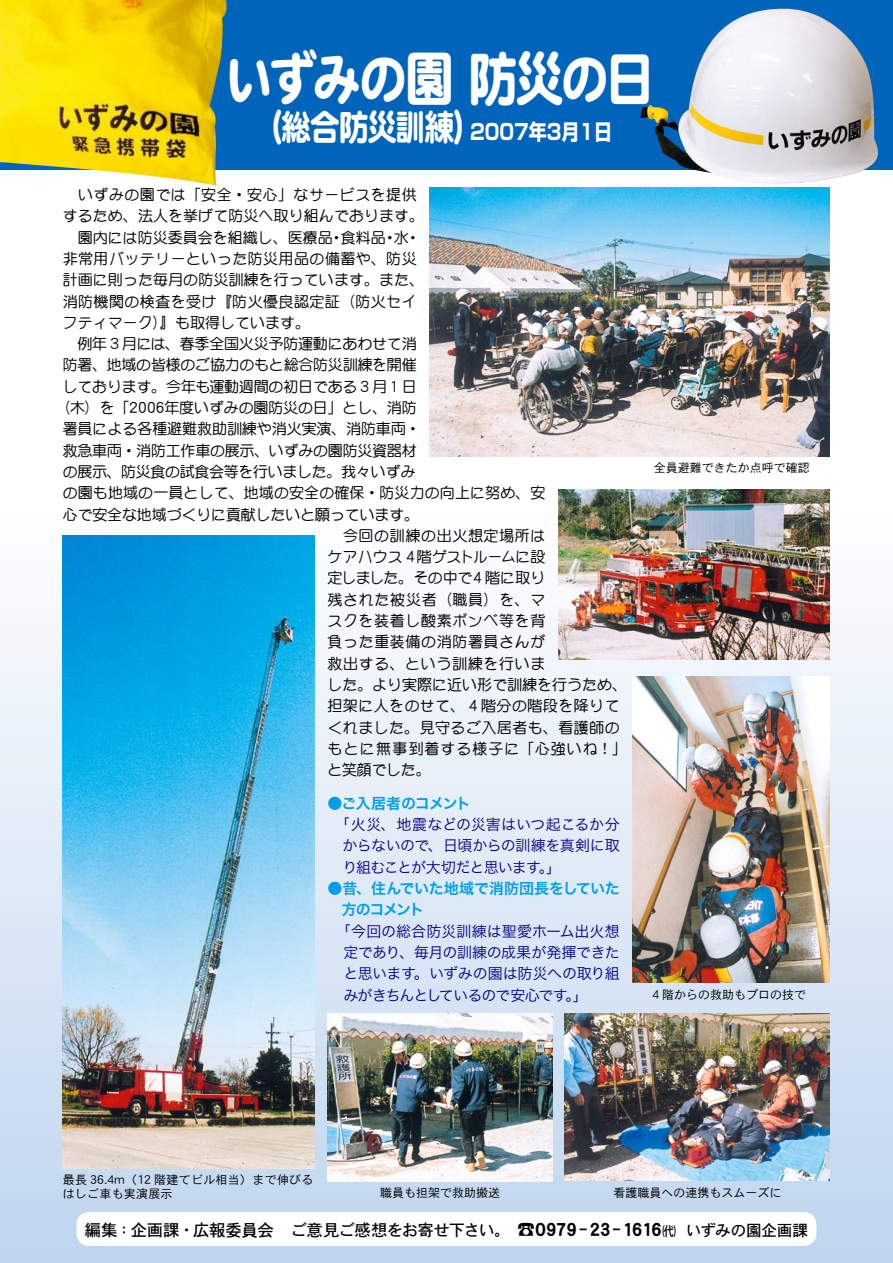
<style>
.page{position:relative;width:893px;height:1263px;background:#fff}
.page>*{position:absolute;margin:0;border:0;box-sizing:border-box;transform-origin:0 0}
.t1{font:59.4px "DF Maru Gothic Std W9 90 pv RKSJ H";letter-spacing:-.08em;color:#fff;scale:.83 1}
.t2{font:36px "DF Maru Gothic Std W9 90 pv RKSJ H";letter-spacing:-.04em;color:#fff;scale:.83 1}
.t3{font:21.6px "Shin Go Pro Bold 90 pv RKSJ H";color:#fff;scale:.83 1}
.t4{font:19.5px "DFHS Gothic Std W9";letter-spacing:-.045em;color:#000}
.t5{font:16.95px "DF Maru Gothic Std W5";color:#000}
.t6{font:16.5px "DFHS Gothic Std W5";letter-spacing:-.035em;color:#000}
.t7{font:15.75px "DFHS Gothic Std W5";letter-spacing:-.025em;color:#000}
.t8{font:15px/21.3px "DF Maru Gothic Std W5";letter-spacing:.005em;color:#000}
.t9{font:15px/21.3px "DF Maru Gothic Std W5";letter-spacing:-.015em;color:#000;text-align:right}
.t10{font:15px/21.3px "Hira Kaku Pro W3";letter-spacing:-.005em;color:#000084;text-align:right}
.t11{font:15px "DF Maru Gothic Std W5";letter-spacing:.03em;color:#000}
.t12{font:15px "DF Maru Gothic Std W5";letter-spacing:.04em;color:#000}
.t13{font:15px/21.3px "Hira Kaku Pro W6";letter-spacing:-.035em;color:#009de9}
.t14{font:15px "Hira Kaku Pro W3";letter-spacing:-.06em;color:#000084}
.t15{font:15px "Hira Kaku Pro W3";letter-spacing:-.025em;color:#000084}
.t16{font:15px "DF Maru Gothic Std W5";letter-spacing:-.025em;color:#000}
.t17{font:15px "DF Maru Gothic Std W5";letter-spacing:.065em;color:#000}
.t18{font:15px "DF Maru Gothic Std W5";letter-spacing:-.02em;color:#000}
.t19{font:15px "DF Maru Gothic Std W5";letter-spacing:-.035em;color:#000}
.t20{font:15px "DF Maru Gothic Std W5";letter-spacing:.05em;color:#000}
.t21{font:15px "DF Maru Gothic Std W5";letter-spacing:.045em;color:#000}
.t22{font:13.5px "DFHS Gothic Std W3";color:#000}
.t23{font:13.5px "DFHS Gothic Std W5";color:#000}
.t24{font:12px "DFHS Gothic Std W3";color:#000}
.t25{font:12px "DFHS Gothic Std W3";letter-spacing:.025em;color:#000}
.t26{font:12px "DFHS Gothic Std W3";letter-spacing:.02em;color:#000}
.s1{font-family:"DF Kai Sho Std W5";font-size:18px}
.s2{font-family:"DFHS Gothic Std W5";font-size:18px}
</style>
<div class="page">
<div style="left:0;top:485px;width:893px;height:778px;background:linear-gradient(to bottom,#feffff,#bfd5ed)"></div>
<div style="left:0;top:0;width:893px;height:170px;background:#0064bb"></div>
<img style="left:0;top:0;width:227px;height:186px">
<div style="left:77px;top:1212px;width:739px;height:34px;background:#fff;border-radius:13px"></div>
<img style="left:429px;top:187px;width:400px;height:270px">
<img style="left:63px;top:536px;width:252px;height:633px">
<img style="left:558px;top:489px;width:271px;height:170px">
<img style="left:632px;top:676px;width:197px;height:306px">
<img style="left:565px;top:1014px;width:264px;height:166px">
<img style="left:327px;top:1013px;width:226px;height:168px">
<img style="left:640px;top:8px;width:238px;height:181px">
<svg style="left:223px;top:41px;width:433px;height:111px"></svg>
<h1 class="t1" style="left:225px;top:46px;width:519px">いずみの園防災の日</h1>
<h3 class="t3" style="left:470px;top:115px;width:173px">2007年3月1日</h3>
<h2 class="t2" style="left:252px;top:108px;width:281px">（総合防災訓練）</h2>
<p class="t11" style="left:78px;top:186px;width:340px">いずみの園では「安全・安心」なサービスを提供</p>
<p class="t8" style="left:63px;top:205px;width:363px">するため、法人を挙げて防災へ取り組んでおります。</p>
<p class="t8" style="left:405px;top:226px;width:16px">・</p>
<p class="t8" style="left:394px;top:226px;width:16px">水</p>
<p class="t8" style="left:63px;top:226px;width:363px;text-indent:15px">園内には防災委員会を組織し、医療品<br>非常用バッテリーといった防災用品の備蓄や、防災計画に則った毎月の防災訓練を行っています。また、消防機関の検査を受け『防火優良認定証（防火セイフティマーク）』も取得しています。</p>
<p class="t9" style="left:63px;top:333px;width:355px">例年３月には、春季全国火災予防運動にあわせて消防署、地域の皆様のご協力のもと総合防災訓練を開催しております。今年も運動週間の初日である３月１日年度いずみの園防災の日」とし、消防</p>
<p class="t8" style="left:341px;top:226px;width:46px">食料品</p>
<p class="t8" style="left:329px;top:226px;width:16px">・</p>
<p class="t8" style="left:382px;top:226px;width:16px">・</p>
<p class="t8" style="left:55px;top:397px;width:76px">（木）を「</p>
<p class="t8" style="left:63px;top:418px;width:359px">署員による各種避難救助訓練や消火実演、消防車両・</p>
<p class="t9" style="left:63px;top:439px;width:355px">救急車両・消防工作車の展示、いずみの園防災資器材</p>
<p class="t16" style="left:63px;top:463px;width:355px">の展示、防災食の試食会等を行いました。我々いずみ</p>
<p class="t8" style="left:63px;top:482px;width:484px">の園も地域の一員として、地域の安全の確保・防災力の向上に努め、安</p>
<p class="t8" style="left:63px;top:503px;width:358px">心で安全な地域づくりに貢献したいと願っています。</p>
<p class="t12" style="left:343px;top:527px;width:204px">今回の訓練の出火想定場所は</p>
<p class="t18" style="left:327px;top:549px;width:219px">ケアハウス４階ゲストルームに設</p>
<p class="t19" style="left:327px;top:570px;width:219px">定しました。その中で４階に取り</p>
<p class="t20" style="left:327px;top:591px;width:219px">残された被災者（職員）を、マ</p>
<p class="t12" style="left:327px;top:612px;width:219px">スクを装着し酸素ボンベ等を背</p>
<p class="t12" style="left:327px;top:634px;width:219px">負った重装備の消防署員さんが</p>
<p class="t21" style="left:327px;top:655px;width:219px">救出する、という訓練を行いま</p>
<p class="t8" style="left:327px;top:674px;width:301px">した。より実際に近い形で訓練を行うため、</p>
<p class="t11" style="left:327px;top:698px;width:294px">担架に人をのせて、４階分の階段を降りて</p>
<p class="t11" style="left:327px;top:719px;width:294px">くれました。見守るご入居者も、看護師の</p>
<p class="t17" style="left:327px;top:740px;width:301px">もとに無事到着する様子に「心強いね!「</p>
<p class="t8" style="left:327px;top:759px;width:105px">と笑顔でした。</p>
<p class="t13" style="left:327px;top:792px;width:145px">●ご入居者のコメント</p>
<p class="t10" style="left:327px;top:813px;width:294px">　「火災、地震などの災害はいつ起こるか分</p>
<p class="t15" style="left:327px;top:832px;width:294px">　からないので、日頃からの訓練を真剣に取</p>
<p class="t15" style="left:539px;top:854px;width:24px">「。</p>
<p class="t5" style="left:129px;top:398px;width:38px">2006</p>
<p class="t14" style="left:327px;top:854px;width:215px">　り組むことが大切だと思います</p>
<p class="t13" style="left:327px;top:877px;width:294px">●昔、住んでいた地域で消防団長をしていた　方のコメント</p>
<p class="t10" style="left:336px;top:919px;width:285px">「今回の総合防災訓練は聖愛ホーム出火想定であり、毎月の訓練の成果が発揮できた。いずみの園は防災への取り組</p>
<p class="t15" style="left:343px;top:960px;width:74px">と思います</p>
<p class="t14" style="left:343px;top:981px;width:226px">みがきちんとしているので安心です</p>
<p class="t15" style="left:565px;top:981px;width:24px">「。</p>
<p class="t24" style="left:654px;top:461px;width:157px">全員避難できたか点呼で確認</p>
<p class="t24" style="left:662px;top:988px;width:145px">階からの救助もプロの技で</p>
<p class="t22" style="left:652px;top:987px;width:8px">4</p>
<p class="t24" style="left:63px;top:1173px;width:26px">最長</p>
<p class="t22" style="left:90px;top:1172px;width:36px">36.4m</p>
<p class="t25" style="left:154px;top:1173px;width:161px">階建てビル相当）まで伸びる</p>
<p class="t24" style="left:125px;top:1173px;width:13px">（</p>
<p class="t22" style="left:137px;top:1172px;width:15px">12</p>
<p class="t26" style="left:63px;top:1187px;width:111px">はしご車も実演展示</p>
<p class="t24" style="left:380px;top:1186px;width:121px">職員も担架で救助搬送</p>
<p class="t24" style="left:613px;top:1186px;width:169px">看護職員への連携もスムーズに</p>
<p class="t6" style="left:85px;top:1221px;width:191px">編集：企画課・広報委員会</p>
<p class="t6" style="left:290px;top:1221px;width:246px">ご意見ご感想をお寄せ下さい。 <span class="s1">☎</span></p>
<h3 class="t4" style="left:535px;top:1218px;width:128px">0979<span class="s2">ー</span> 23 <span class="s2">ー</span> 1616</h3>
<p class="t23" style="left:662px;top:1224px;width:15px">㈹</p>
<p class="t7" style="left:686px;top:1222px;width:124px">いずみの園企画課</p>
</div>
